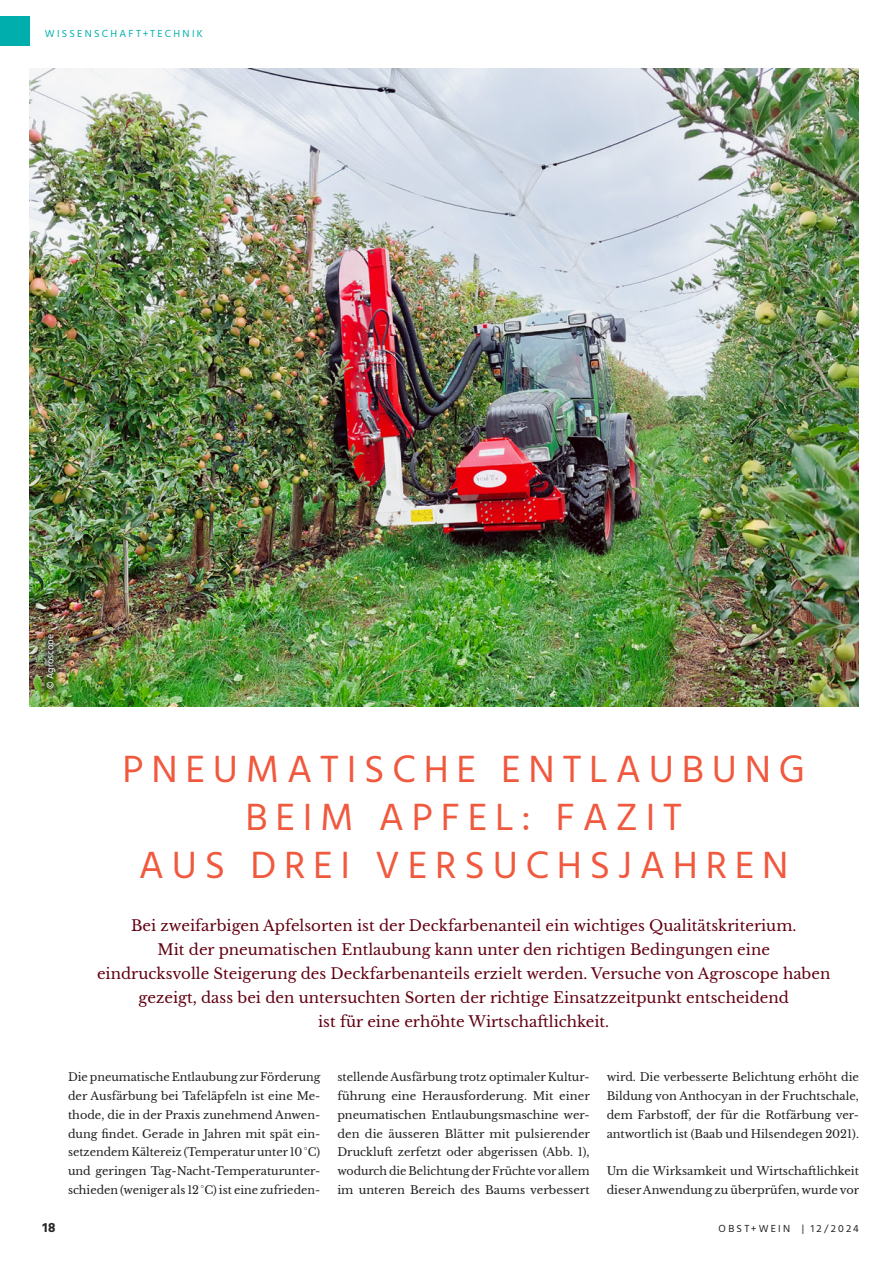
<style>
.page{position:relative;width:893px;height:1263px;background:#fff}
.page>*{position:absolute;margin:0;border:0;box-sizing:border-box;transform-origin:0 0}
.t1{font:39px/48px "Hind";letter-spacing:.2em;color:#f0593e;text-align:center}
.t2{font:15px/24px "Libre Baskerville";color:#620012;text-align:center}
.t3{font:700 13.5px "Hind";color:#282526}
.t4{font:11.25px/18.8px "Libre Baskerville";color:#231f20;text-align:justify}
.t5{font:10.5px "Hind";letter-spacing:.215em;color:#00afad}
.t6{font:10.5px "Hind";letter-spacing:.215em;color:#231f20}
.t7{font:9.75px "Hind";color:#fff}
</style>
<div class="page">
<div style="left:0;top:16px;width:30px;height:30px;background:#00afad"></div>
<img style="left:30px;top:68px;width:829px;height:638px">
<div style="left:39px;top:627px;width:24px;height:69px;background:#231f20;opacity:.75"></div>
<p class="t5" style="left:45px;top:27px;width:159px">WISSENSCHAFT+TECHNIK</p>
<p class="t7" style="left:44px;top:689px;width:56px;rotate:-90deg">© Agroscope</p>
<h1 class="t1" style="left:122px;top:744px;width:684px">PNEUMATISCHE ENTLAUBUNG<br>BEIM APFEL: FAZIT<br>AUS DREI VERSUCHSJAHREN</h1>
<p class="t2" style="left:97px;top:914px;width:735px">Bei zweifarbigen Apfelsorten ist der Deckfarbenanteil ein wichtiges Qualitätskriterium.<br>Mit der pneumatischen Entlaubung kann unter den richtigen Bedingungen eine<br>eindrucksvolle Steigerung des Deckfarbenanteils erzielt werden. Versuche von Agroscope haben gezeigt, dass bei den untersuchten Sorten der richtige Einsatzzeitpunkt entscheidend<br>ist für eine erhöhte Wirtschaftlichkeit.</p>
<p class="t4" style="left:68px;top:1068px;width:254px">Die pneumatische Entlaubung zur Förderung der Ausfärbung bei Tafeläpfeln ist eine Me&shy;thode, die in der Praxis zunehmend Anwen&shy;dung findet. Gerade in Jahren mit spät ein&shy;setzendem Kältereiz (Temperatur unter 10°C) und geringen Tag-Nacht-Temperaturunter&shy;schieden (weniger als 12°C) ist eine zufrieden-</p>
<p class="t4" style="left:337px;top:1068px;width:254px">stellende Ausfärbung trotz optimaler Kultur&shy;führung eine Herausforderung. Mit einer pneumatischen Entlaubungsmaschine wer&shy;den die äusseren Blätter mit pulsierender Druckluft zerfetzt oder abgerissen (Abb. 1), wodurch die Belichtung der Früchte vor allem im unteren Bereich des Baums verbessert</p>
<p class="t4" style="left:607px;top:1068px;width:254px">wird. Die verbesserte Belichtung erhöht die Bildung von Anthocyan in der Fruchtschale, dem Farbstoff, der für die Rotfärbung ver&shy;antwortlich ist (Baab und Hilsendegen 2021).</p>
<p class="t4" style="left:607px;top:1162px;width:254px">Um die Wirksamkeit und Wirtschaftlichkeit dieser Anwendung zu überprüfen, wurde vor</p>
<p class="t3" style="left:43px;top:1219px;width:14px">18</p>
<p class="t6" style="left:719px;top:1222px;width:142px">OBST+WEIN | 12/2024</p>
</div>
